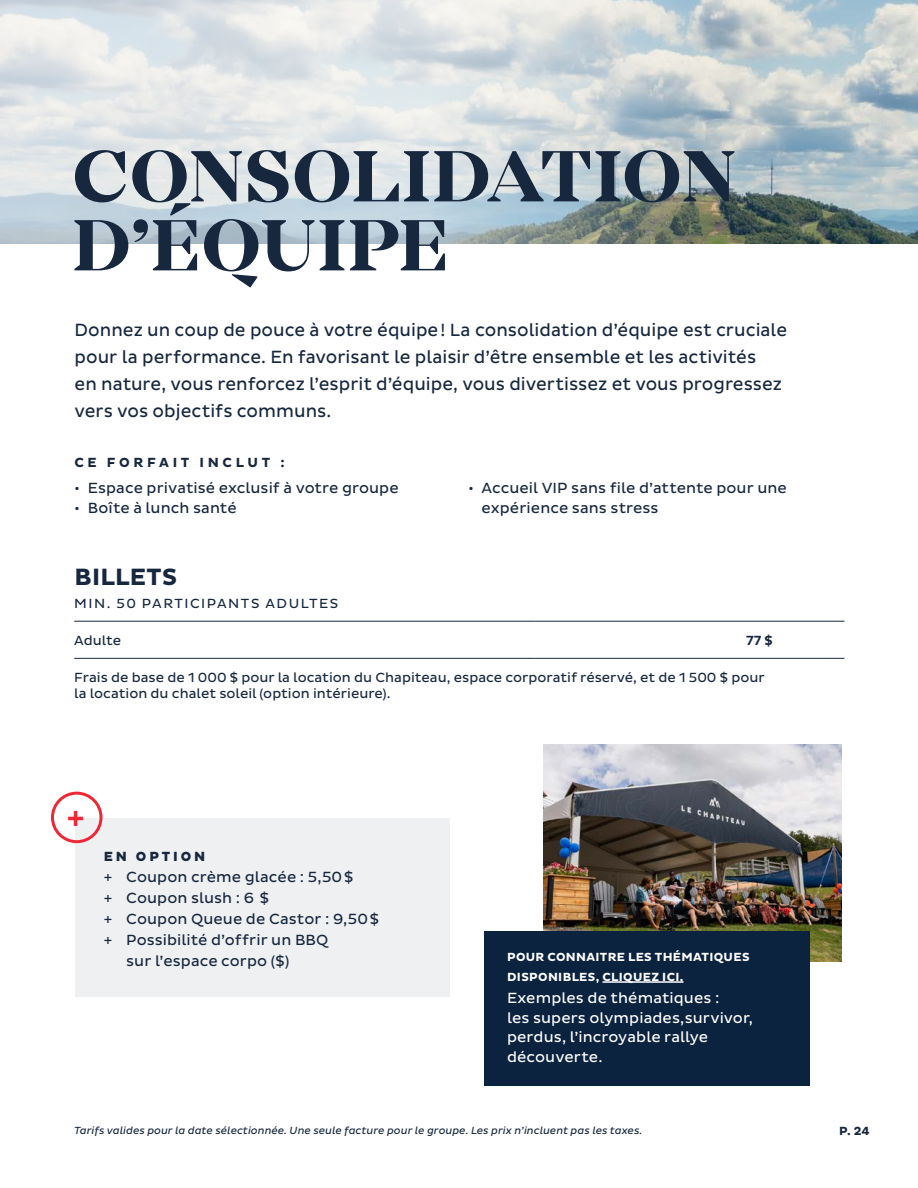
<style>
.page{position:relative;width:918px;height:1188px;background:#fff}
.page>*{position:absolute;margin:0;border:0;box-sizing:border-box;transform-origin:0 0}
.t1{font:700 75px/69px "Mirador";letter-spacing:.02em;color:#17273e}
.t2{font:500 31.5px "Pluto Sans";color:#ee2737}
.t3{font:700 24px "Pluto Sans";letter-spacing:.01em;color:#17273e}
.t4{font:18px/27px "Pluto Sans";color:#17273e;scale:.96 1}
.t5{font:15px/19.5px "Pluto Sans";letter-spacing:.005em;color:#17273e}
.t6{font:15px/19.5px "Pluto Sans";letter-spacing:.005em;color:#fff}
.t7{font:13.5px/16.2px "Pluto Sans";color:#17273e}
.t8{font:13.5px "Pluto Sans";letter-spacing:.11em;color:#17273e}
.t9{font:700 13.5px "Pluto Sans";letter-spacing:.27em;color:#17273e}
.t10{font:800 13.5px "Pluto Sans";letter-spacing:.215em;color:#17273e}
.t11{font:500 13.5px "Pluto Sans";color:#17273e}
.t12{font:700 12px/19.5px "Pluto Sans";letter-spacing:.03em;color:#fff}
.t13{font:700 12px "Pluto Sans";color:#17273e}
.t14{font:italic 10.5px "Pluto Sans";color:#17273e}
</style>
<div class="page">
<img style="left:878px;top:0;width:40px;height:243px">
<hr style="left:74px;top:621px;width:461px;height:1px;background:#17273e">
<hr style="left:535px;top:621px;width:153px;height:1px;background:#17273e">
<hr style="left:688px;top:621px;width:156px;height:1px;background:#17273e">
<hr style="left:74px;top:658px;width:461px;height:1px;background:#17273e">
<hr style="left:535px;top:658px;width:153px;height:1px;background:#17273e">
<hr style="left:688px;top:658px;width:156px;height:1px;background:#17273e">
<div style="left:75px;top:818px;width:375px;height:179px;background:#eff0f1"></div>
<div style="left:51px;top:792px;width:52px;height:51px;border:3px solid #ee2737;border-radius:50%"></div>
<svg style="left:0;top:0;width:878px;height:243px;background:#cad2d5"></svg>
<img style="left:544px;top:744px;width:298px;height:217px">
<div style="left:485px;top:932px;width:325px;height:154px;background:#0c2340"></div>
<hr style="left:602px;top:981px;width:82px;height:2px;background:#fff">
<h1 class="t1" style="left:73px;top:143px;width:665px">CONSOLIDATION<br>D’ÉQUIPE</h1>
<p class="t4" style="left:75px;top:317px;width:744px">Donnez un coup de pouce à votre équipe! La consolidation d’équipe est cruciale pour la performance. En favorisant le plaisir d’être ensemble et les activités<br>en nature, vous renforcez l’esprit d’équipe, vous divertissez et vous progressez vers vos objectifs communs.</p>
<p class="t9" style="left:74px;top:455px;width:212px">CE FORFAIT INCLUT :</p>
<p class="t5" style="left:74px;top:479px;width:326px">• Espace privatisé exclusif à votre groupe</p>
<p class="t5" style="left:74px;top:498px;width:164px">• Boîte à lunch santé</p>
<p class="t5" style="left:482px;top:479px;width:307px;text-indent:-14px">• Accueil VIP sans file d’attente pour une expérience sans stress</p>
<h3 class="t3" style="left:74px;top:563px;width:104px">BILLETS</h3>
<p class="t8" style="left:74px;top:595px;width:266px">MIN. 50 PARTICIPANTS ADULTES</p>
<p class="t7" style="left:74px;top:632px;width:49px">Adulte</p>
<p class="t11" style="left:746px;top:633px;width:28px">77 $</p>
<p class="t7" style="left:74px;top:670px;width:692px">Frais de base de 1 000 $ pour la location du Chapiteau, espace corporatif réservé, et de 1 500 $ pour la location du chalet soleil (option intérieure).</p>
<h2 class="t2" style="left:67px;top:800px;width:19px">+</h2>
<p class="t10" style="left:104px;top:848px;width:103px">EN OPTION</p>
<p class="t5" style="left:104px;top:867px;width:251px">+ Coupon crème glacée : 5,50$</p>
<p class="t5" style="left:104px;top:888px;width:167px">+ Coupon slush : 6 $</p>
<p class="t5" style="left:104px;top:909px;width:277px">+ Coupon Queue de Castor : 9,50$</p>
<p class="t5" style="left:104px;top:930px;width:226px">+ Possibilité d’offrir un BBQ</p>
<p class="t5" style="left:126px;top:951px;width:165px">sur l’espace corpo ($)</p>
<p class="t12" style="left:507px;top:948px;width:244px">POUR CONNAITRE LES THÉMATIQUES<br>DISPONIBLES, CLIQUEZ ICI.</p>
<p class="t6" style="left:507px;top:988px;width:248px">Exemples de thématiques :<br>les supers olympiades,survivor, perdus, l’incroyable rallye découverte.</p>
<p class="t14" style="left:74px;top:1124px;width:570px">Tarifs valides pour la date sélectionnée. Une seule facture pour le groupe. Les prix n’incluent pas les taxes.</p>
<p class="t13" style="left:839px;top:1124px;width:32px">P. 24</p>
</div>
